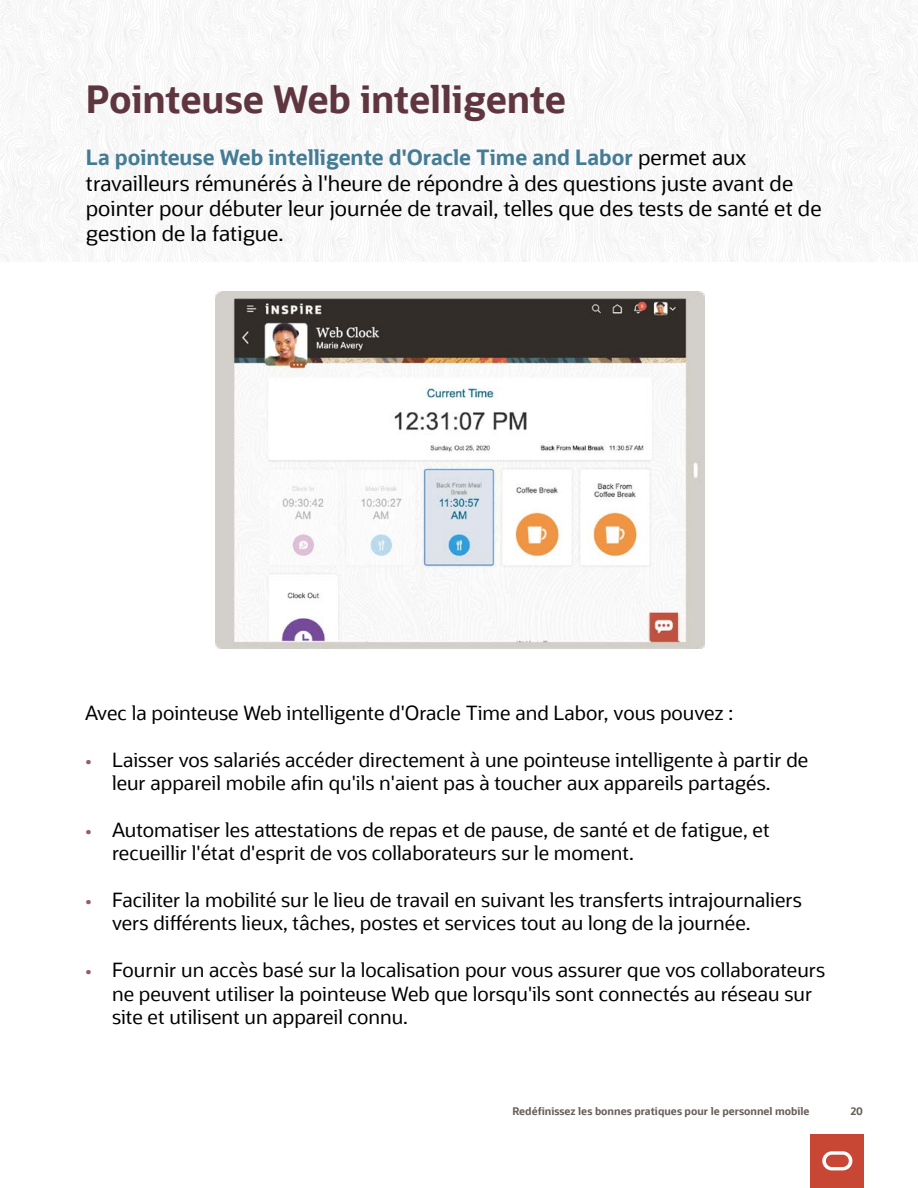
<style>
.page{position:relative;width:918px;height:1188px;background:#fff}
.page>*{position:absolute;margin:0;border:0;box-sizing:border-box;transform-origin:0 0}
.t1{font:700 37.5px "Oracle Sans";color:#5f363f}
.t2{font:21px/25.2px "Oracle Sans";color:#000}
.t3{font:19.5px/23.4px "Oracle Sans";color:#000}
.t4{font:700 10.5px "Oracle Sans";color:#67605b}
.s1{font-weight:700;color:#447c94}
.s2{color:#965c68}
</style>
<div class="page">
<img style="left:215px;top:292px;width:490px;height:356px">
<div style="left:810px;top:1134px;width:54px;height:54px;background:#c84634"></div>
<svg style="left:822px;top:1151px;width:30px;height:19px"></svg>
<p class="t1" style="left:86px;top:76px;width:482px">Pointeuse Web intelligente</p>
<p class="t2" style="left:86px;top:145px;width:737px"><span class="s1">La pointeuse Web intelligente d'Oracle Time and Labor</span> permet aux travailleurs rémunérés à l'heure de répondre à des questions juste avant de pointer pour débuter leur journée de travail, telles que des tests de santé et de gestion de la fatigue.</p>
<p class="t3" style="left:85px;top:701px;width:650px">Avec la pointeuse Web intelligente d'Oracle Time and Labor, vous pouvez :</p>
<p class="t3" style="left:85px;top:748px;width:725px;text-align:center"><span class="s2">•</span> Laisser vos salariés accéder directement à une pointeuse intelligente à partir de leur appareil mobile afin qu'ils n'aient pas à toucher aux appareils partagés.</p>
<p class="t3" style="left:112px;top:818px;width:659px;text-indent:-27px"><span class="s2">•</span> Automatiser les attestations de repas et de pause, de santé et de fatigue, et recueillir l'état d'esprit de vos collaborateurs sur le moment.</p>
<p class="t3" style="left:112px;top:888px;width:691px;text-indent:-27px"><span class="s2">•</span> Faciliter la mobilité sur le lieu de travail en suivant les transferts intrajournaliers vers différents lieux, tâches, postes et services tout au long de la journée.</p>
<p class="t3" style="left:112px;top:959px;width:715px;text-indent:-27px"><span class="s2">•</span> Fournir un accès basé sur la localisation pour vous assurer que vos collaborateurs ne peuvent utiliser la pointeuse Web que lorsqu'ils sont connectés au réseau sur site et utilisent un appareil connu.</p>
<p class="t4" style="left:512px;top:1104px;width:299px">Redéfinissez les bonnes pratiques pour le personnel mobile</p>
<p class="t4" style="left:851px;top:1104px;width:14px">20</p>
</div>
